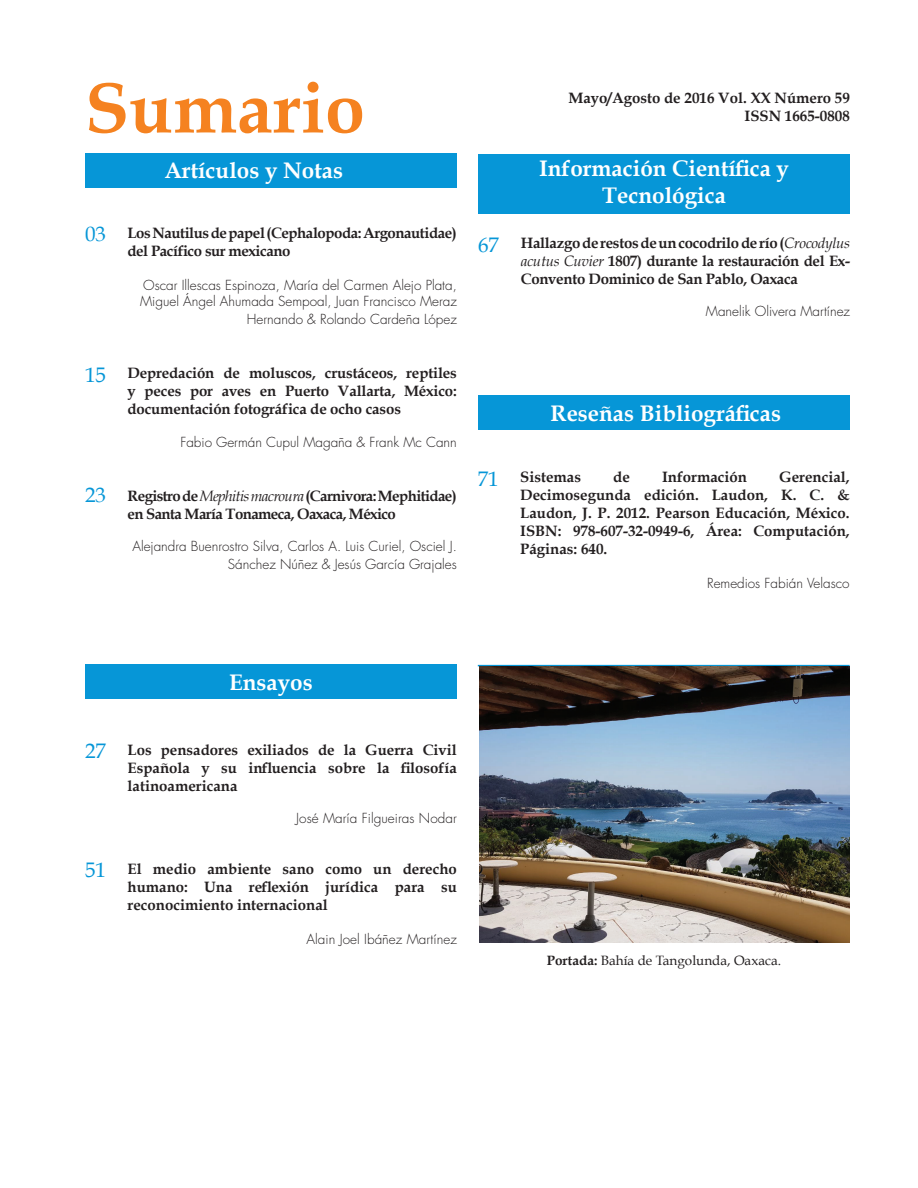
<style>
.page{position:relative;width:918px;height:1188px;background:#fff}
.page>*{position:absolute;margin:0;border:0;box-sizing:border-box;transform-origin:0 0}
.t1{font:700 72px "Book Antiqua";color:#f58220}
.t2{font:700 22.5px/27px "Book Antiqua";color:#fff;text-align:center}
.t3{font:21px "Book Antiqua";color:#0696d7}
.t4{font:700 15px/18px "Book Antiqua";letter-spacing:-.01em;color:#231f20;text-align:justify}
.t5{font:700 15px/18px "Book Antiqua";letter-spacing:-.04em;color:#231f20}
.t6{font:700 15px/18px "Book Antiqua";letter-spacing:-.03em;color:#231f20}
.t7{font:300 13.5px/16.2px "Futura Std";color:#231f20}
.t8{font:13.5px "Book Antiqua";color:#231f20}
.s1{font-weight:400;font-style:italic}
.s2{font-weight:400;font-size:21px;color:#0696d7}
.s3{font-weight:700}
</style>
<div class="page">
<div style="left:85px;top:153px;width:372px;height:34px;background:#0696d7"></div>
<div style="left:478px;top:395px;width:372px;height:34px;background:#0696d7"></div>
<hr style="left:478px;top:665px;width:372px;height:1px;background:#0696d7">
<div style="left:85px;top:665px;width:372px;height:34px;background:#0696d7"></div>
<div style="left:478px;top:154px;width:372px;height:60px;background:#0696d7"></div>
<img style="left:479px;top:666px;width:371px;height:277px">
<h1 class="t1" style="left:85px;top:66px;width:282px">Sumario</h1>
<p class="t4" style="left:568px;top:89px;width:283px;text-align:right">Mayo/Agosto de 2016 Vol. XX Número 59<br>ISSN 1665-0808</p>
<h3 class="t3" style="left:85px;top:221px;width:22px">03</h3>
<h3 class="t3" style="left:85px;top:361px;width:22px">15</h3>
<h3 class="t3" style="left:85px;top:482px;width:22px">23</h3>
<h2 class="t2" style="left:164px;top:157px;width:180px">Artículos y Notas</h2>
<p class="t6" style="left:128px;top:224px;width:331px">Los Nautilus de papel (Cephalopoda: Argonautidae) del Pacífico sur mexicano</p>
<p class="t7" style="left:140px;top:277px;width:318px">Oscar Illescas Espinoza, María del Carmen Alejo Plata,<br>Miguel Ángel Ahumada Sempoal, Juan Francisco Meraz</p>
<p class="t7" style="left:247px;top:312px;width:211px">Hernando &amp; Rolando Cardeña López</p>
<p class="t4" style="left:128px;top:364px;width:331px">Depredación de moluscos, crustáceos, reptiles y peces por aves en Puerto Vallarta, México: documentación fotográfica de ocho casos</p>
<p class="t7" style="left:180px;top:434px;width:278px">Fabio Germán Cupul Magaña &amp; Frank Mc Cann</p>
<p class="t5" style="left:128px;top:487px;width:331px">Registro de <span class="s1">Mephitis macroura</span> (Carnivora: Mephitidae) en Santa María Tonameca, Oaxaca, México</p>
<p class="t7" style="left:132px;top:537px;width:326px;line-height:18px;text-align:right">Alejandra Buenrostro Silva, Carlos A. Luis Curiel, Osciel J.<br>Sánchez Núñez &amp; Jesús García Grajales</p>
<h3 class="t3" style="left:478px;top:232px;width:22px">67</h3>
<h2 class="t2" style="left:539px;top:155px;width:251px">Información Científica y<br>Tecnológica</h2>
<p class="t4" style="left:521px;top:234px;width:331px">Hallazgo de restos de un cocodrilo de río (<span class="s1">Crocodylus acutus Cuvier</span> 1807) durante la restauración del Ex-Convento Dominico de San Pablo, Oaxaca</p>
<p class="t7" style="left:706px;top:304px;width:146px">Manelik Olivera Martínez</p>
<h2 class="t2" style="left:550px;top:400px;width:232px">Reseñas Bibliográficas</h2>
<p class="t4" style="left:478px;top:468px;width:105px"><span class="s2">71</span> Sistemas</p>
<p class="t4" style="left:613px;top:468px;width:18px">de</p>
<p class="t4" style="left:662px;top:468px;width:87px">Información</p>
<p class="t4" style="left:520px;top:468px;width:331px;text-indent:259px">Gerencial, Decimosegunda edición. Laudon, K. C. &amp; Laudon, J. P. 2012. Pearson Educación, México.<br>ISBN: 978-607-32-0949-6, Área: Computación, Páginas: 640.</p>
<p class="t7" style="left:707px;top:575px;width:144px">Remedios Fabián Velasco</p>
<h3 class="t3" style="left:85px;top:738px;width:22px">27</h3>
<h3 class="t3" style="left:85px;top:857px;width:22px">51</h3>
<h2 class="t2" style="left:229px;top:669px;width:85px">Ensayos</h2>
<p class="t4" style="left:128px;top:741px;width:331px">Los pensadores exiliados de la Guerra Civil Española y su influencia sobre la filosofía latinoamericana</p>
<p class="t7" style="left:296px;top:811px;width:162px">José María Filgueiras Nodar</p>
<p class="t4" style="left:128px;top:860px;width:331px">El medio ambiente sano como un derecho humano: Una reflexión jurídica para su reconocimiento internacional</p>
<p class="t7" style="left:306px;top:931px;width:152px">Alain Joel Ibáñez Martínez</p>
<p class="t8" style="left:547px;top:952px;width:236px"><span class="s3">Portada:</span> Bahía de Tangolunda, Oaxaca.</p>
</div>
